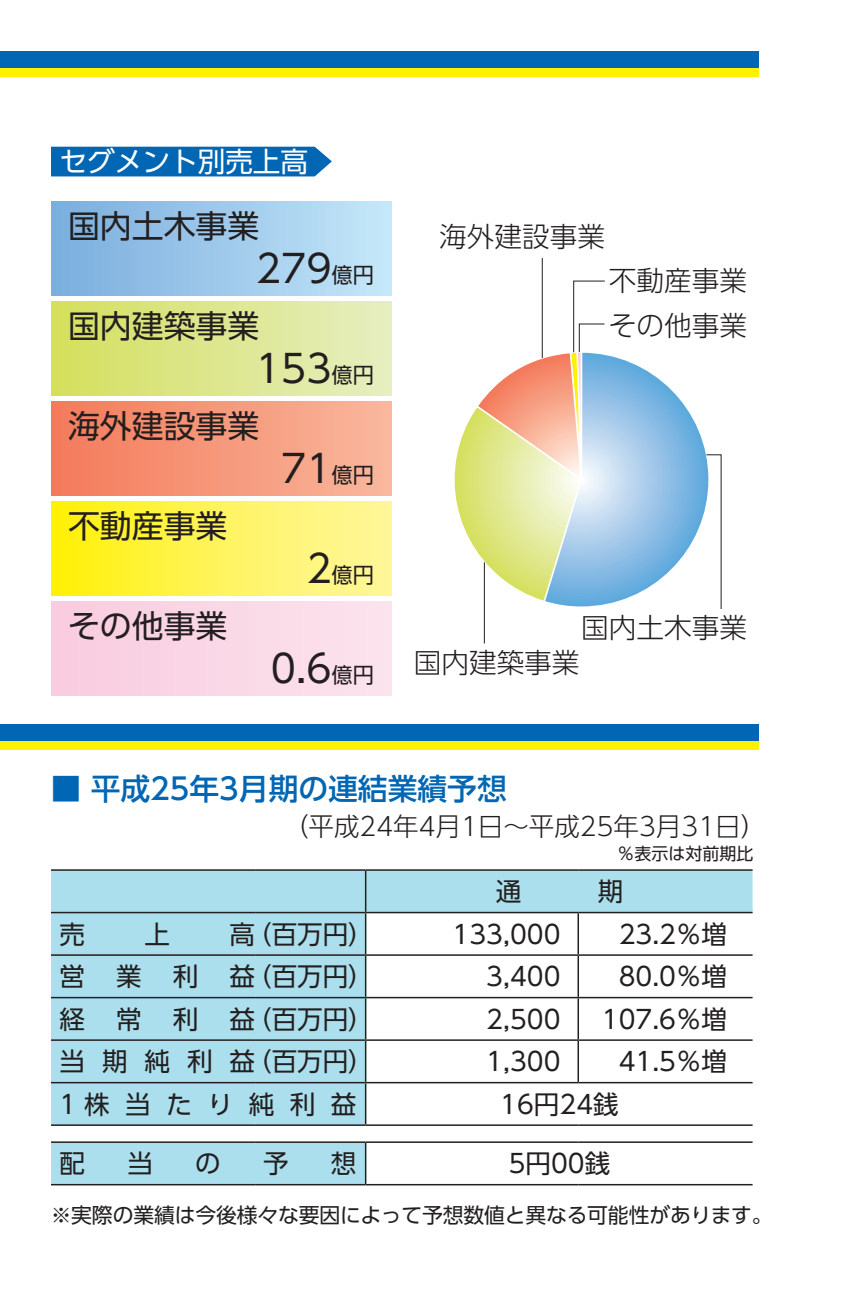
<style>
.page{position:relative;width:864px;height:1296px;background:#fff}
.page>*{position:absolute;margin:0;border:0;box-sizing:border-box;transform-origin:0 0}
.t1{font:38.4px "UD Shin Go Pro";color:#231f20}
.t2{font:31.8px "UD Shin Go Pro";color:#231f20}
.t3{font:500 29.7px "UD Shin Go Pro";color:#0166b3}
.t4{font:300 27.6px "UD Shin Go Pro";color:#231f20}
.t5{font:27.6px "UD Shin Go Pro";color:#fff}
.t6{font:25.5px "UD Shin Go Pro";color:#231f20}
.t7{font:300 25.5px "UD Shin Go Pro";color:#231f20}
.t8{font:25.5px "UD Shin Go Pro";letter-spacing:.61em;color:#231f20}
.t9{font:21.3px "UD Shin Go Pro";color:#231f20}
.t10{font:20.7px "UD Shin Go Pro";letter-spacing:-.01em;color:#231f20}
.t11{font:17.1px "UD Shin Go Pro";color:#231f20}
.s1{font-size:21.3px}
.s2{font-size:38.4px}
</style>
<div class="page">
<div style="left:0;top:51px;width:759px;height:17px;background:#0166b3"></div>
<div style="left:0;top:68px;width:759px;height:9px;background:#fff101"></div>
<div style="left:0;top:725px;width:759px;height:17px;background:#0166b3"></div>
<div style="left:0;top:742px;width:759px;height:8px;background:#fff101"></div>
<div style="left:51px;top:302px;width:340px;height:93px;background:linear-gradient(to right,#d4df5c,#e6eec1)"></div>
<div style="left:51px;top:202px;width:340px;height:94px;background:linear-gradient(to right,#79acdd,#c5e7f9)"></div>
<div style="left:51px;top:147px;width:281px;height:29px;background:#0166b3"></div>
<svg style="left:51px;top:871px;width:702px;height:313px"></svg>
<div style="left:51px;top:913px;width:314px;height:211px;background:#acdfed"></div>
<hr style="left:51px;top:869px;width:204px;height:2px;background:#231f20">
<hr style="left:255px;top:869px;width:111px;height:2px;background:#231f20">
<hr style="left:366px;top:869px;width:212px;height:2px;background:#231f20">
<hr style="left:365px;top:871px;width:1px;height:41px;background:#231f20">
<hr style="left:578px;top:869px;width:175px;height:2px;background:#231f20">
<hr style="left:51px;top:912px;width:204px;height:1px;background:#231f20">
<hr style="left:255px;top:912px;width:111px;height:1px;background:#231f20">
<hr style="left:366px;top:912px;width:212px;height:1px;background:#231f20">
<hr style="left:365px;top:913px;width:1px;height:41px;background:#231f20">
<hr style="left:578px;top:912px;width:175px;height:1px;background:#231f20">
<hr style="left:578px;top:913px;width:1px;height:41px;background:#231f20">
<hr style="left:51px;top:954px;width:204px;height:2px;background:#231f20">
<hr style="left:255px;top:954px;width:111px;height:2px;background:#231f20">
<hr style="left:366px;top:954px;width:212px;height:2px;background:#231f20">
<hr style="left:365px;top:956px;width:1px;height:41px;background:#231f20">
<hr style="left:578px;top:954px;width:175px;height:2px;background:#231f20">
<hr style="left:578px;top:956px;width:1px;height:41px;background:#231f20">
<hr style="left:51px;top:997px;width:204px;height:1px;background:#231f20">
<hr style="left:255px;top:997px;width:111px;height:1px;background:#231f20">
<hr style="left:366px;top:997px;width:212px;height:1px;background:#231f20">
<hr style="left:365px;top:998px;width:1px;height:41px;background:#231f20">
<hr style="left:578px;top:997px;width:175px;height:1px;background:#231f20">
<hr style="left:578px;top:998px;width:1px;height:41px;background:#231f20">
<hr style="left:51px;top:1039px;width:204px;height:2px;background:#231f20">
<hr style="left:255px;top:1039px;width:111px;height:2px;background:#231f20">
<hr style="left:366px;top:1039px;width:212px;height:2px;background:#231f20">
<hr style="left:365px;top:1041px;width:1px;height:41px;background:#231f20">
<hr style="left:578px;top:1039px;width:175px;height:2px;background:#231f20">
<hr style="left:578px;top:1041px;width:1px;height:41px;background:#231f20">
<hr style="left:51px;top:1082px;width:204px;height:1px;background:#231f20">
<hr style="left:255px;top:1082px;width:111px;height:1px;background:#231f20">
<hr style="left:366px;top:1082px;width:212px;height:1px;background:#231f20">
<hr style="left:365px;top:1083px;width:1px;height:41px;background:#231f20">
<hr style="left:578px;top:1082px;width:175px;height:1px;background:#231f20">
<hr style="left:51px;top:1124px;width:204px;height:2px;background:#231f20">
<hr style="left:255px;top:1124px;width:111px;height:2px;background:#231f20">
<hr style="left:366px;top:1124px;width:212px;height:2px;background:#231f20">
<hr style="left:578px;top:1124px;width:175px;height:2px;background:#231f20">
<hr style="left:51px;top:1141px;width:204px;height:2px;background:#231f20">
<hr style="left:255px;top:1141px;width:111px;height:2px;background:#231f20">
<hr style="left:366px;top:1141px;width:212px;height:2px;background:#231f20">
<hr style="left:365px;top:1143px;width:1px;height:41px;background:#231f20">
<hr style="left:578px;top:1141px;width:175px;height:2px;background:#231f20">
<hr style="left:51px;top:1184px;width:204px;height:1px;background:#231f20">
<hr style="left:255px;top:1184px;width:111px;height:1px;background:#231f20">
<hr style="left:366px;top:1184px;width:212px;height:1px;background:#231f20">
<hr style="left:578px;top:1184px;width:175px;height:1px;background:#231f20">
<div style="left:51px;top:402px;width:340px;height:93px;background:linear-gradient(to right,#f37a5a,#f9b79d)"></div>
<div style="left:51px;top:502px;width:340px;height:93px;background:linear-gradient(to right,#fff10b,#fff7a4)"></div>
<hr style="left:542px;top:258px;width:1px;height:100px;background:#231f20">
<hr style="left:484px;top:562px;width:1px;height:82px;background:#231f20">
<svg style="left:454px;top:280px;width:268px;height:330px"></svg>
<div style="left:51px;top:602px;width:340px;height:93px;background:#fad8e6"></div>
<p class="t5" style="left:60px;top:139px;width:250px">セグメント別売上高</p>
<p class="t2" style="left:68px;top:200px;width:193px">国内土木事業</p>
<h1 class="t1" style="left:256px;top:237px;width:120px">279<span class="s1">億円</span></h1>
<p class="t2" style="left:68px;top:300px;width:193px">国内建築事業</p>
<h1 class="t1" style="left:256px;top:337px;width:120px">153<span class="s1">億円</span></h1>
<p class="t2" style="left:68px;top:400px;width:193px">海外建設事業</p>
<p class="t2" style="left:68px;top:500px;width:161px">不動産事業</p>
<p class="t2" style="left:68px;top:600px;width:161px">その他事業</p>
<h1 class="t1" style="left:281px;top:437px;width:95px">71<span class="s1">億円</span></h1>
<p class="t9" style="left:306px;top:557px;width:69px"><span class="s2">2</span>億円</p>
<h1 class="t1" style="left:271px;top:637px;width:105px">0.6<span class="s1">億円</span></h1>
<p class="t4" style="left:439px;top:214px;width:167px">海外建設事業</p>
<p class="t4" style="left:609px;top:258px;width:140px">不動産事業</p>
<p class="t4" style="left:609px;top:303px;width:140px">その他事業</p>
<p class="t4" style="left:581px;top:605px;width:167px">国内土木事業</p>
<p class="t4" style="left:414px;top:640px;width:167px">国内建築事業</p>
<p class="t3" style="left:51px;top:764px;width:457px">■ 平成25年3月期の連結業績予想</p>
<p class="t7" style="left:283px;top:806px;width:485px">（平成24年4月1日～平成25年3月31日）</p>
<p class="t11" style="left:617px;top:840px;width:138px">％表示は対前期比</p>
<p class="t6" style="left:60px;top:913px;width:27px">売</p>
<p class="t6" style="left:145px;top:913px;width:27px">上</p>
<p class="t6" style="left:230px;top:913px;width:146px">高（百万円）</p>
<p class="t6" style="left:453px;top:913px;width:109px">133,000</p>
<p class="t6" style="left:619px;top:913px;width:110px">23.2％増</p>
<p class="t6" style="left:60px;top:956px;width:316px">営 業 利 益（百万円）</p>
<p class="t6" style="left:486px;top:956px;width:76px">3,400</p>
<p class="t6" style="left:619px;top:956px;width:110px">80.0％増</p>
<p class="t6" style="left:60px;top:998px;width:316px">経 常 利 益（百万円）</p>
<p class="t6" style="left:486px;top:998px;width:76px">2,500</p>
<p class="t6" style="left:602px;top:998px;width:127px">107.6％増</p>
<p class="t6" style="left:60px;top:1041px;width:316px">当 期 純 利 益（百万円）</p>
<p class="t6" style="left:486px;top:1041px;width:76px">1,300</p>
<p class="t6" style="left:619px;top:1041px;width:110px">41.5％増</p>
<p class="t8" style="left:60px;top:1083px;width:298px">1株当たり純利益</p>
<p class="t6" style="left:500px;top:1083px;width:120px">16円24銭</p>
<p class="t6" style="left:60px;top:1143px;width:27px">配</p>
<p class="t6" style="left:127px;top:1143px;width:27px">当</p>
<p class="t6" style="left:195px;top:1143px;width:27px">の</p>
<p class="t6" style="left:263px;top:1143px;width:27px">予</p>
<p class="t6" style="left:331px;top:1143px;width:27px">想</p>
<p class="t6" style="left:509px;top:1143px;width:103px">5円00銭</p>
<p class="t10" style="left:51px;top:1198px;width:723px">※実際の業績は今後様々な要因によって予想数値と異なる可能性があります。</p>
</div>
